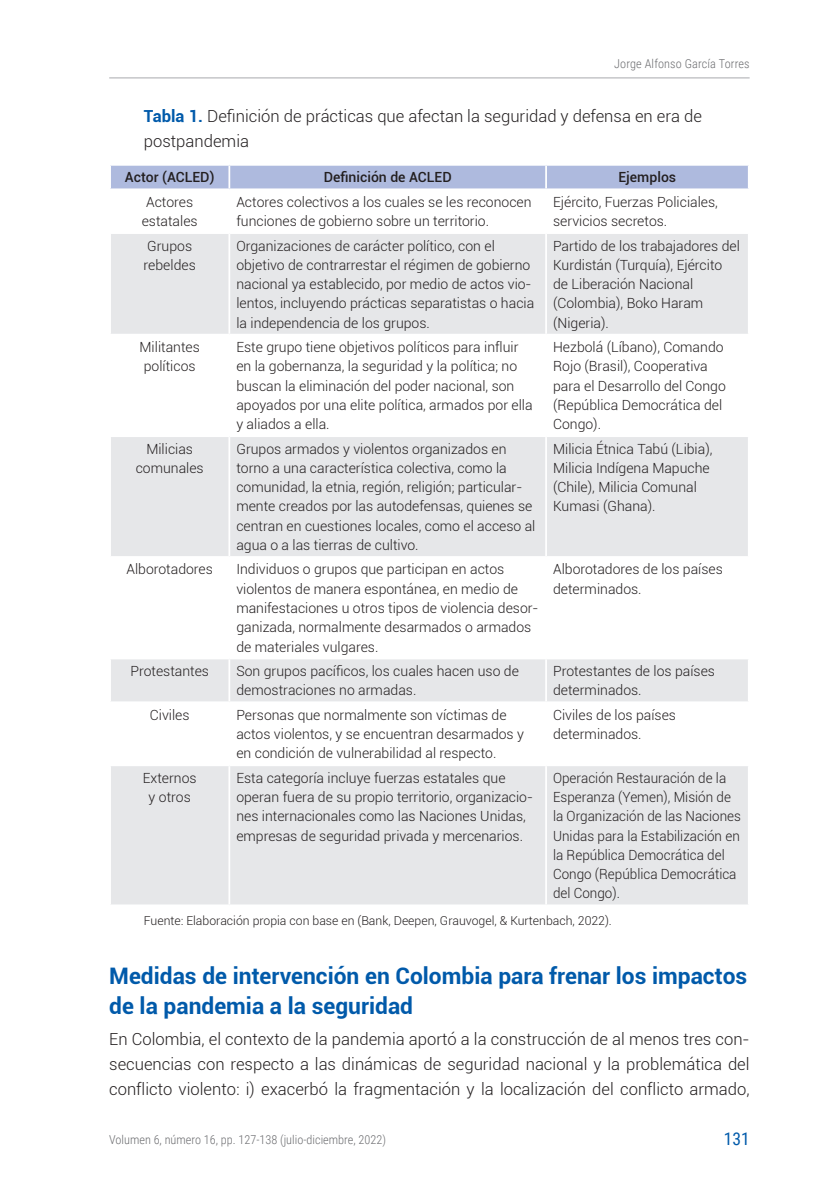
<style>
.page{position:relative;width:839px;height:1191px;background:#fff}
.page>*{position:absolute;margin:0;border:0;box-sizing:border-box;transform-origin:0 0}
.TITULOS_1_NIVEL{font:700 22.75px/29.8px "Roboto";color:#015aaa}
.t1{font:17.5px "Roboto Condensed";color:#015aaa}
.PRIMER_PARRAFO{font:300 16.62px/25.4px "Roboto";color:#231f20;text-align:justify}
.PARRAFOS{font:300 16.62px/25.4px "Roboto";color:#231f20}
.PRIMER_PARRAFO-2{font:300 14px/19.2px "Roboto";color:#231f20}
.PRIMER_PARRAFO-3{font:300 14px/19.2px "Roboto";color:#231f20;scale:.96 1}
.PRIMER_PARRAFO-4{font:500 14px "Roboto";color:#231f20}
.t2{font:300 12.25px "Roboto Condensed";color:#6c6d70}
.FUENTE_OK{font:300 12.25px "Roboto";color:#231f20}
.s1{font-weight:700;color:#015aaa}
</style>
<div class="page">
<hr style="left:109px;top:77px;width:640px;height:1px;background:#a8a9ad">
<div style="left:111px;top:166px;width:636px;height:22px;background:#aebade"></div>
<svg style="left:111px;top:234px;width:636px;height:670px;fill:#e6e7e9"></svg>
<hr style="left:228px;top:166px;width:2px;height:22px;background:#fff">
<hr style="left:545px;top:166px;width:2px;height:22px;background:#fff">
<hr style="left:228px;top:234px;width:2px;height:100px;background:#fff">
<hr style="left:545px;top:234px;width:2px;height:100px;background:#fff">
<hr style="left:109px;top:334px;width:120px;height:1px;background:#fff">
<hr style="left:229px;top:334px;width:317px;height:1px;background:#fff">
<hr style="left:228px;top:335px;width:2px;height:100px;background:#fff">
<hr style="left:546px;top:334px;width:203px;height:1px;background:#fff">
<hr style="left:545px;top:335px;width:2px;height:100px;background:#fff">
<hr style="left:109px;top:435px;width:120px;height:2px;background:#fff">
<hr style="left:229px;top:435px;width:317px;height:2px;background:#fff">
<hr style="left:228px;top:437px;width:2px;height:119px;background:#fff">
<hr style="left:546px;top:435px;width:203px;height:2px;background:#fff">
<hr style="left:545px;top:437px;width:2px;height:119px;background:#fff">
<hr style="left:109px;top:556px;width:120px;height:2px;background:#fff">
<hr style="left:229px;top:556px;width:317px;height:2px;background:#fff">
<hr style="left:228px;top:558px;width:2px;height:99px;background:#fff">
<hr style="left:546px;top:556px;width:203px;height:2px;background:#fff">
<hr style="left:545px;top:558px;width:2px;height:99px;background:#fff">
<hr style="left:109px;top:657px;width:120px;height:2px;background:#fff">
<hr style="left:229px;top:657px;width:317px;height:2px;background:#fff">
<hr style="left:228px;top:659px;width:2px;height:42px;background:#fff">
<hr style="left:546px;top:657px;width:203px;height:2px;background:#fff">
<hr style="left:545px;top:659px;width:2px;height:42px;background:#fff">
<hr style="left:109px;top:701px;width:120px;height:2px;background:#fff">
<hr style="left:229px;top:701px;width:317px;height:2px;background:#fff">
<hr style="left:228px;top:703px;width:2px;height:61px;background:#fff">
<hr style="left:546px;top:701px;width:203px;height:2px;background:#fff">
<hr style="left:545px;top:703px;width:2px;height:61px;background:#fff">
<hr style="left:109px;top:764px;width:120px;height:2px;background:#fff">
<hr style="left:229px;top:764px;width:317px;height:2px;background:#fff">
<hr style="left:228px;top:766px;width:2px;height:138px;background:#fff">
<hr style="left:546px;top:764px;width:203px;height:2px;background:#fff">
<hr style="left:545px;top:766px;width:2px;height:138px;background:#fff">
<p class="t2" style="left:614px;top:55px;width:137px">Jorge Alfonso García Torres</p>
<p class="PARRAFOS" style="left:144px;top:102px;width:559px"><span class="s1">Tabla 1.</span> Definición de prácticas que afectan la seguridad y defensa en era de postpandemia</p>
<p class="PRIMER_PARRAFO-4" style="left:125px;top:167px;width:91px">Actor (ACLED)</p>
<p class="PRIMER_PARRAFO-4" style="left:323px;top:167px;width:129px">Definición de ACLED</p>
<p class="PRIMER_PARRAFO-4" style="left:618px;top:167px;width:59px">Ejemplos</p>
<p class="PRIMER_PARRAFO-2" style="left:142px;top:192px;width:57px;text-align:center">Actores estatales</p>
<p class="PRIMER_PARRAFO-2" style="left:236px;top:192px;width:297px">Actores colectivos a los cuales se les reconocen funciones de gobierno sobre un territorio.</p>
<p class="PRIMER_PARRAFO-2" style="left:553px;top:192px;width:166px">Ejército, Fuerzas Policiales, servicios secretos.</p>
<p class="PRIMER_PARRAFO-2" style="left:144px;top:235px;width:54px">Grupos rebeldes</p>
<p class="PRIMER_PARRAFO-2" style="left:236px;top:235px;width:299px">Organizaciones de carácter político, con el objetivo de contrarrestar el régimen de gobierno nacional ya establecido, por medio de actos vio&shy;lentos, incluyendo prácticas separatistas o hacia la independencia de los grupos.</p>
<p class="PRIMER_PARRAFO-2" style="left:553px;top:235px;width:188px">Partido de los trabajadores del<br>Kurdistán (Turquía), Ejército de Liberación Nacional (Colombia), Boko Haram (Nigeria).</p>
<p class="PRIMER_PARRAFO-2" style="left:139px;top:337px;width:62px;text-align:center">Militantes políticos</p>
<p class="PRIMER_PARRAFO-2" style="left:236px;top:337px;width:298px">Este grupo tiene objetivos políticos para influir en la gobernanza, la seguridad y la política; no buscan la eliminación del poder nacional, son apoyados por una elite política, armados por ella y aliados a ella.</p>
<p class="PRIMER_PARRAFO-2" style="left:553px;top:337px;width:174px">Hezbolá (Líbano), Comando<br>Rojo (Brasil), Cooperativa para el Desarrollo del Congo (República Democrática del<br>Congo).</p>
<p class="PRIMER_PARRAFO-2" style="left:136px;top:438px;width:70px;text-align:center">Milicias comunales</p>
<p class="PRIMER_PARRAFO-2" style="left:236px;top:438px;width:300px">Grupos armados y violentos organizados en torno a una característica colectiva, como la comunidad, la etnia, región, religión; particular&shy;mente creados por las autodefensas, quienes se centran en cuestiones locales, como el acceso al agua o a las tierras de cultivo.</p>
<p class="PRIMER_PARRAFO-2" style="left:553px;top:438px;width:161px">Milicia Étnica Tabú (Libia),<br>Milicia Indígena Mapuche (Chile), Milicia Comunal<br>Kumasi (Ghana).</p>
<p class="PRIMER_PARRAFO-2" style="left:126px;top:559px;width:88px">Alborotadores</p>
<p class="PRIMER_PARRAFO-2" style="left:236px;top:559px;width:303px">Individuos o grupos que participan en actos violentos de manera espontánea, en medio de manifestaciones u otros tipos de violencia desor&shy;ganizada, normalmente desarmados o armados de materiales vulgares.</p>
<p class="PRIMER_PARRAFO-2" style="left:553px;top:559px;width:171px">Alborotadores de los países determinados.</p>
<p class="PRIMER_PARRAFO-2" style="left:130px;top:661px;width:80px">Protestantes</p>
<p class="PRIMER_PARRAFO-2" style="left:236px;top:661px;width:284px">Son grupos pacíficos, los cuales hacen uso de demostraciones no armadas.</p>
<p class="PRIMER_PARRAFO-2" style="left:553px;top:661px;width:163px">Protestantes de los países determinados.</p>
<p class="PRIMER_PARRAFO-2" style="left:150px;top:704px;width:41px">Civiles</p>
<p class="PRIMER_PARRAFO-2" style="left:236px;top:704px;width:289px">Personas que normalmente son víctimas de actos violentos, y se encuentran desarmados y en condición de vulnerabilidad al respecto.</p>
<p class="PRIMER_PARRAFO-2" style="left:553px;top:704px;width:124px">Civiles de los países determinados.</p>
<p class="PRIMER_PARRAFO-2" style="left:143px;top:767px;width:55px;text-align:center">Externos y otros</p>
<p class="PRIMER_PARRAFO-2" style="left:236px;top:767px;width:298px">Esta categoría incluye fuerzas estatales que operan fuera de su propio territorio, organizacio&shy;nes internacionales como las Naciones Unidas, empresas de seguridad privada y mercenarios.</p>
<p class="PRIMER_PARRAFO-3" style="left:553px;top:767px;width:197px">Operación Restauración de la<br>Esperanza (Yemen), Misión de la Organización de las Naciones<br>Unidas para la Estabilización en la República Democrática del<br>Congo (República Democrática del Congo).</p>
<p class="FUENTE_OK" style="left:144px;top:912px;width:469px">Fuente: Elaboración propia con base en (Bank, Deepen, Grauvogel, &amp; Kurtenbach, 2022).</p>
<p class="TITULOS_1_NIVEL" style="left:109px;top:960px;width:639px">Medidas de intervención en Colombia para frenar los impactos de la pandemia a la seguridad</p>
<p class="PRIMER_PARRAFO" style="left:109px;top:1025px;width:641px">En Colombia, el contexto de la pandemia aportó a la construcción de al menos tres con&shy;secuencias con respecto a las dinámicas de seguridad nacional y la problemática del conflicto violento: i) exacerbó la fragmentación y la localización del conflicto armado,</p>
<p class="t2" style="left:109px;top:1131px;width:278px">Volumen 6, número 16, pp. 127-138 (julio-diciembre, 2022)</p>
<p class="t1" style="left:723px;top:1126px;width:27px">131</p>
</div>
